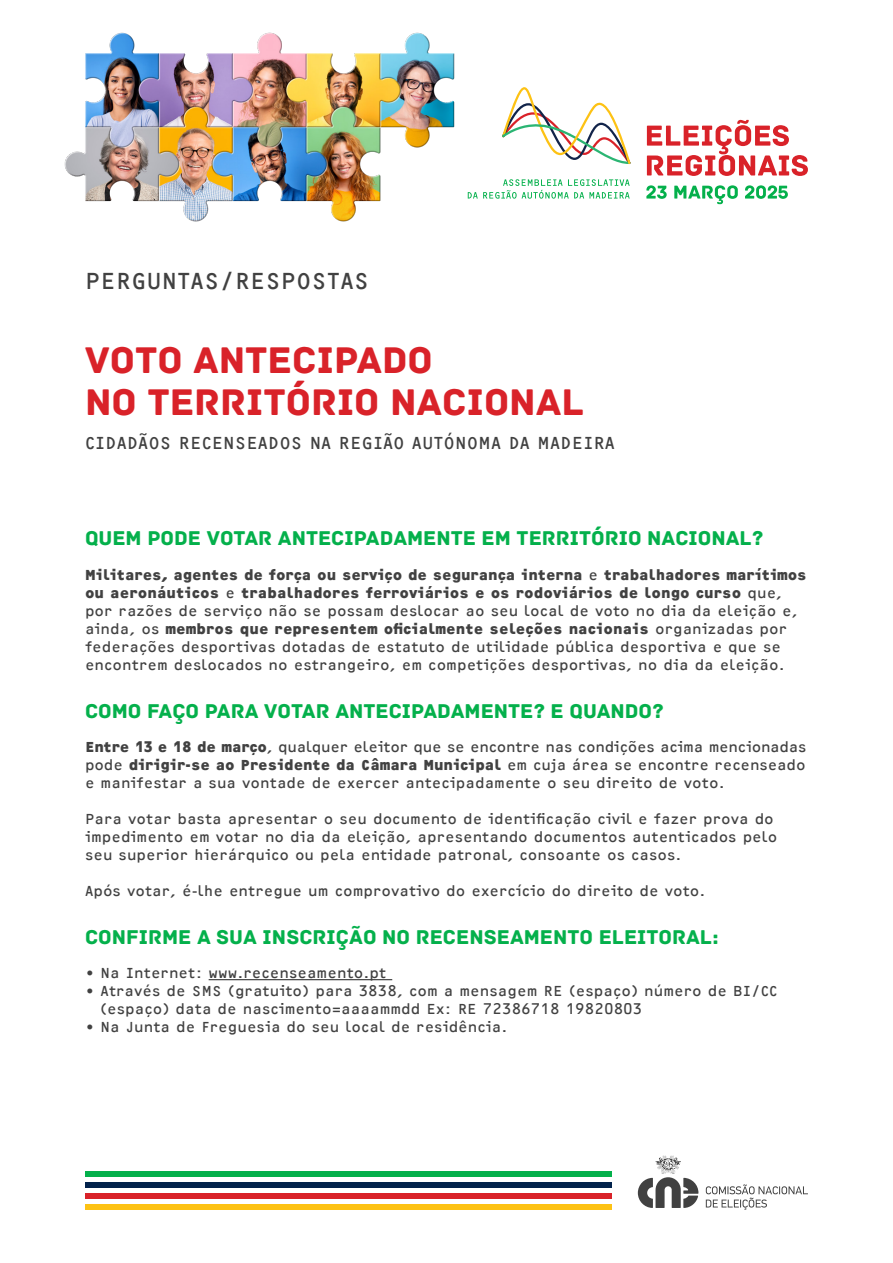
<style>
.page{position:relative;width:893px;height:1263px;background:#fff}
.page>*{position:absolute;margin:0;border:0;box-sizing:border-box;transform-origin:0 0}
.t1{font:39px/42px "Archive";color:#d92229}
.t2{font:24px "OCRF";color:#414141}
.t3{font:21px "Archive";color:#04b04b}
.t4{font:18px "OCRF";color:#414141}
.t5{font:15px/18px "OCRF";color:#414141}
.s1{font-weight:700}
</style>
<div class="page">
<hr style="left:209px;top:979px;width:183px;height:1px;background:#414141">
<img style="left:64px;top:32px;width:404px;height:190px">
<svg style="left:468px;top:179px;width:162px;height:20px"></svg>
<svg style="left:502px;top:87px;width:128px;height:77px"></svg>
<svg style="left:647px;top:120px;width:161px;height:56px"></svg>
<svg style="left:646px;top:185px;width:21px;height:14px"></svg>
<svg style="left:674px;top:185px;width:64px;height:19px"></svg>
<svg style="left:745px;top:185px;width:43px;height:14px"></svg>
<svg style="left:638px;top:1155px;width:60px;height:53px"></svg>
<svg style="left:706px;top:1184px;width:102px;height:26px"></svg>
<div style="left:86px;top:1182px;width:526px;height:6px;background:#02224b"></div>
<div style="left:86px;top:1193px;width:526px;height:6px;background:#d92229"></div>
<div style="left:86px;top:1204px;width:526px;height:6px;background:#fdc214"></div>
<div style="left:86px;top:1171px;width:526px;height:6px;background:#04b04b"></div>
<h2 class="t2" style="left:85px;top:266px;width:286px">PERGUNTAS/RESPOSTAS</h2>
<h1 class="t1" style="left:85px;top:339px;width:501px">VOTO ANTECIPADO<br>NO TERRITÓRIO NACIONAL</h1>
<p class="t4" style="left:85px;top:432px;width:531px">CIDADÃOS RECENSEADOS NA REGIÃO AUTÓNOMA DA MADEIRA</p>
<h3 class="t3" style="left:85px;top:526px;width:680px">QUEM PODE VOTAR ANTECIPADAMENTE EM TERRITÓRIO NACIONAL?</h3>
<p class="t5" style="left:85px;top:565px;width:723px"><span class="s1">Militares, agentes de força ou serviço de segurança interna</span> e <span class="s1">trabalhadores marítimos ou aeronáuticos</span> e <span class="s1">trabalhadores ferroviários e os rodoviários de longo curso</span> que, por razões de serviço não se possam deslocar ao seu local de voto no dia da eleição e, ainda, os <span class="s1">membros que representem oficialmente seleções nacionais</span> organizadas por federações desportivas dotadas de estatuto de utilidade pública desportiva e que se encontrem deslocados no estrangeiro, em competições desportivas, no dia da eleição.</p>
<h3 class="t3" style="left:85px;top:698px;width:580px">COMO FAÇO PARA VOTAR ANTECIPADAMENTE? E QUANDO?</h3>
<p class="t5" style="left:85px;top:737px;width:723px;text-align:justify"><span class="s1">Entre 13 e 18 de março</span>, qualquer eleitor que se encontre nas condições acima mencionadas pode <span class="s1">dirigir-se ao Presidente da Câmara Municipal</span> em cuja área se encontre recenseado e manifestar a sua vontade de exercer antecipadamente o seu direito de voto.</p>
<p class="t5" style="left:85px;top:809px;width:694px">Para votar basta apresentar o seu documento de identificação civil e fazer prova do impedimento em votar no dia da eleição, apresentando documentos autenticados pelo seu superior hierárquico ou pela entidade patronal, consoante os casos.</p>
<p class="t5" style="left:85px;top:881px;width:622px">Após votar, é-lhe entregue um comprovativo do exercício do direito de voto.</p>
<h3 class="t3" style="left:85px;top:925px;width:635px">CONFIRME A SUA INSCRIÇÃO NO RECENSEAMENTO ELEITORAL:</h3>
<p class="t5" style="left:85px;top:964px;width:303px">• Na Internet: www.recenseamento.pt</p>
<p class="t5" style="left:100px;top:982px;width:679px;text-indent:-15px">• Através de SMS (gratuito) para 3838, com a mensagem RE (espaço) número de BI/CC (espaço) data de nascimento=aaaammdd Ex: RE 72386718 19820803</p>
<p class="t5" style="left:85px;top:1018px;width:424px">• Na Junta de Freguesia do seu local de residência.</p>
</div>
